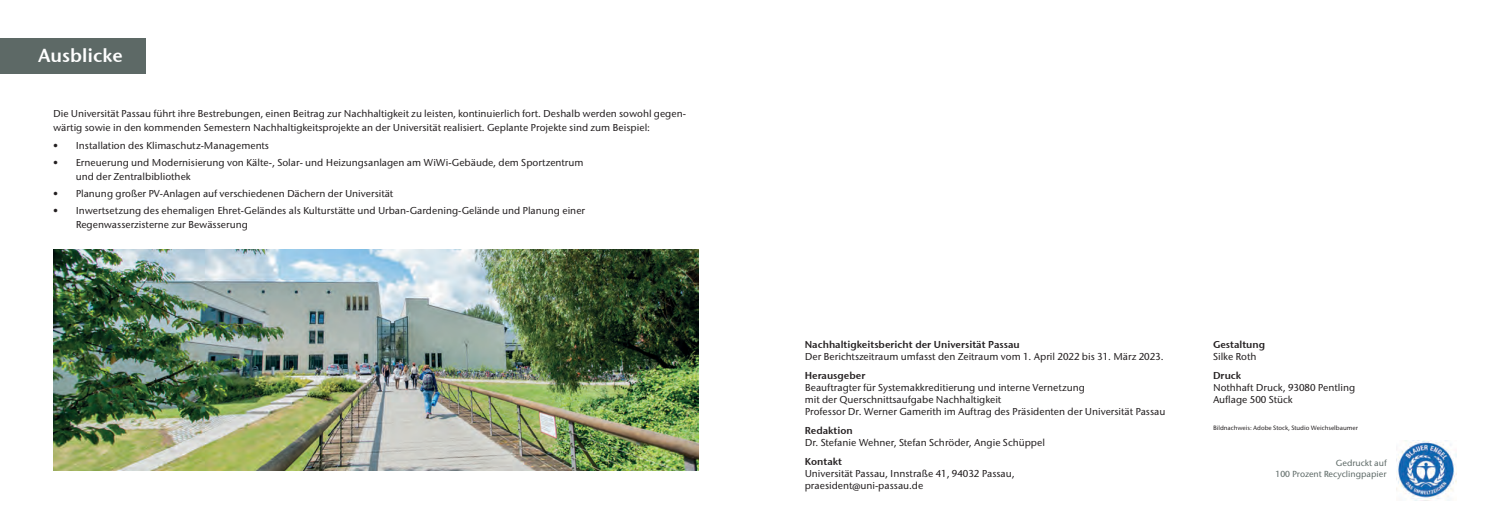
<style>
.page{position:relative;width:1489px;height:525px;background:#fff}
.page>*{position:absolute;margin:0;border:0;box-sizing:border-box;transform-origin:0 0}
.t1{font:18.75px "Stone Sans Semi ITCTT";color:#fff}
.t2{font:500 10px/12px "Stone Sans ITC";color:#231f20}
.t3{font:10px/12px "Stone Sans Semi ITCTT";color:#231f20}
.t4{font:500 8.75px "Stone Sans ITC";color:#5d6966}
.t5{font:500 6.25px "Stone Sans ITC";color:#231f20}
.s1{font-family:"Stone Sans Semi ITCTT";font-weight:400}
.s2{font-family:"Stone Sans ITC";font-weight:500}
</style>
<div class="page">
<div style="left:0;top:39px;width:145px;height:35px;background:#5d6966"></div>
<img style="left:53px;top:250px;width:645px;height:220px">
<img style="left:1396px;top:440px;width:59px;height:60px">
<p class="t1" style="left:38px;top:44px;width:86px">Ausblicke</p>
<p class="t2" style="left:53px;top:107px;width:634px;line-height:13.8px">Die Universität Passau führt ihre Bestrebungen, einen Beitrag zur Nachhaltigkeit zu leisten, kontinuierlich fort. Deshalb werden sowohl gegen&shy;wärtig sowie in den kommenden Semestern Nachhaltigkeitsprojekte an der Universität realisiert. Geplante Projekte sind zum Beispiel:</p>
<p class="t2" style="left:53px;top:139px;width:217px">• Installation des Klimaschutz-Managements</p>
<p class="t2" style="left:76px;top:155px;width:509px;line-height:13.8px;text-indent:-22px">• Erneuerung und Modernisierung von Kälte-, Solar- und Heizungsanlagen am WiWi-Gebäude, dem Sportzentrum und der Zentralbibliothek</p>
<p class="t2" style="left:53px;top:187px;width:341px">• Planung großer PV-Anlagen auf verschiedenen Dächern der Universität</p>
<p class="t2" style="left:76px;top:204px;width:511px;line-height:13.8px;text-indent:-22px">• Inwertsetzung des ehemaligen Ehret-Geländes als Kulturstätte und Urban-Gardening-Gelände und Planung einer<br>Regenwasserzisterne zur Bewässerung</p>
<p class="t2" style="left:804px;top:338px;width:360px"><span class="s1">Nachhaltigkeitsbericht der Universität Passau<br></span>Der Berichtszeitraum umfasst den Zeitraum vom 1. April 2022 bis 31. März 2023.</p>
<p class="t2" style="left:804px;top:369px;width:362px"><span class="s1">Herausgeber<br></span>Beauftragter für Systemakkreditierung und interne Vernetzung<br>mit der Querschnittsaufgabe Nachhaltigkeit<br>Professor Dr. Werner Gamerith im Auftrag des Präsidenten der Universität Passau</p>
<p class="t2" style="left:804px;top:424px;width:242px"><span class="s1">Redaktion<br></span>Dr. Stefanie Wehner, Stefan Schröder, Angie Schüppel</p>
<p class="t2" style="left:804px;top:455px;width:211px"><span class="s1">Kontakt<br></span>Universität Passau, Innstraße 41, 94032 Passau, praesident@uni-passau.de</p>
<p class="t3" style="left:1212px;top:338px;width:54px">Gestaltung<br><span class="s2">Silke Roth</span></p>
<p class="t2" style="left:1212px;top:369px;width:144px"><span class="s1">Druck<br></span>Nothhaft Druck, 93080 Pentling<br>Auflage 500 Stück</p>
<p class="t5" style="left:1212px;top:423px;width:146px">Bildnachweis: Adobe Stock, Studio Weichselbaumer</p>
<p class="t4" style="left:1335px;top:457px;width:52px">Gedruckt auf</p>
<p class="t4" style="left:1275px;top:468px;width:113px">100 Prozent Recyclingpapier</p>
</div>
